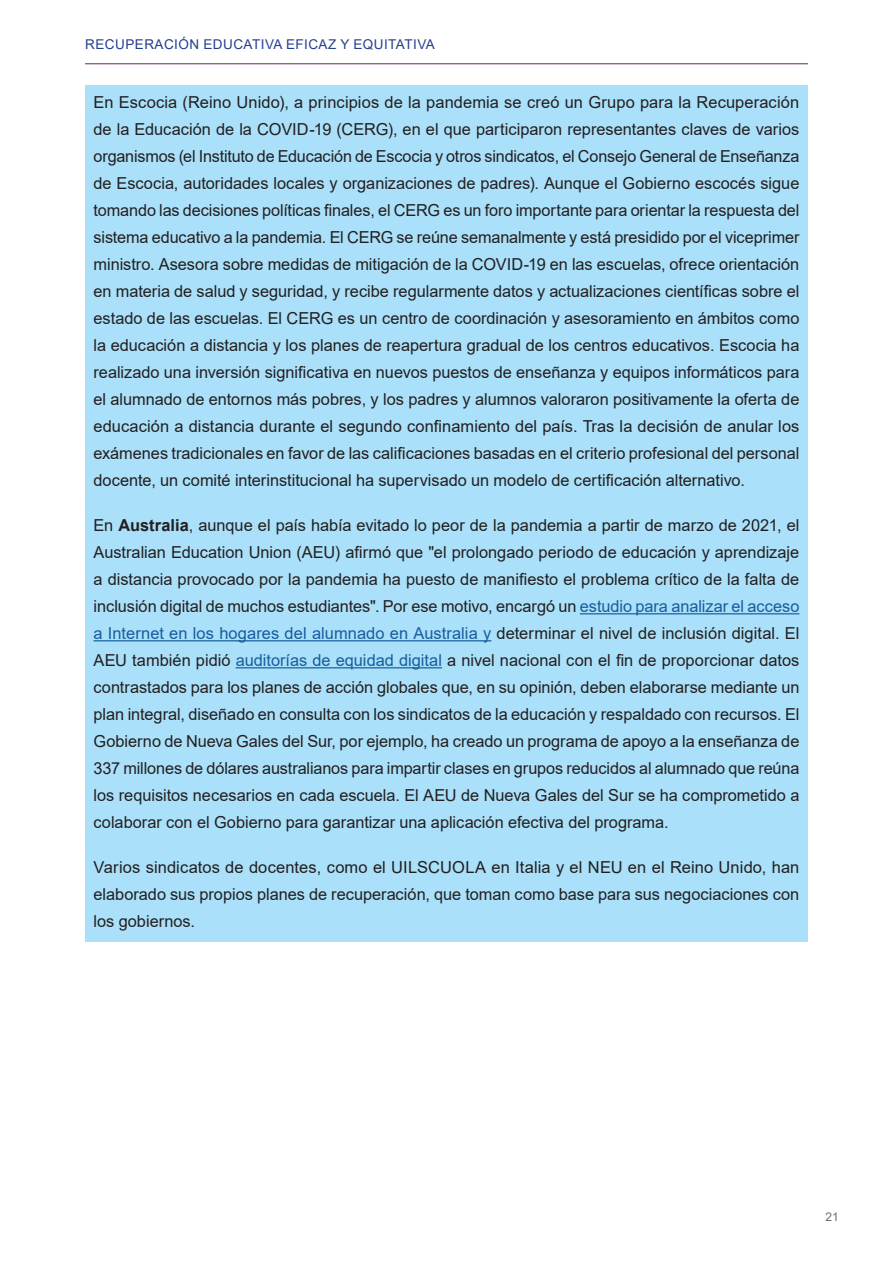
<style>
.page{position:relative;width:893px;height:1263px;background:#fff}
.page>*{position:absolute;margin:0;border:0;box-sizing:border-box;transform-origin:0 0}
.Box_heading{font:16.5px/27px "Arial";color:#231f20;text-align:justify}
.roulette{font:13.5px "Arial";letter-spacing:.035em;color:#253f8e}
.t1{font:12px "Arial";color:#6c6d70}
.s1{font-weight:700}
.s2{color:#175d9e}
</style>
<div class="page">
<hr style="left:85px;top:63px;width:723px;height:1px;background:#5f2860">
<div style="left:85px;top:85px;width:723px;height:857px;background:#aae0f9"></div>
<hr style="left:580px;top:613px;width:219px;height:1px;background:#175d9e">
<hr style="left:94px;top:640px;width:397px;height:1px;background:#175d9e">
<hr style="left:236px;top:667px;width:206px;height:1px;background:#175d9e">
<p class="roulette" style="left:85px;top:35px;width:351px">RECUPERACIÓN EDUCATIVA EFICAZ Y EQUITATIVA</p>
<p class="Box_heading" style="left:94px;top:89px;width:707px">En Escocia (Reino Unido), a principios de la pandemia se creó un Grupo para la Recuperación de la Educación de la COVID-19 (CERG), en el que participaron representantes claves de varios organismos (el Instituto de Educación de Escocia y otros sindicatos, el Consejo General de Enseñanza de Escocia, autoridades locales y organizaciones de padres). Aunque el Gobierno escocés sigue tomando las decisiones políticas finales, el CERG es un foro importante para orientar la respuesta del sistema educativo a la pandemia. El CERG se reúne semanalmente y está presidido por el viceprimer ministro. Asesora sobre medidas de mitigación de la COVID-19 en las escuelas, ofrece orientación en materia de salud y seguridad, y recibe regularmente datos y actualizaciones científicas sobre el estado de las escuelas. El CERG es un centro de coordinación y asesoramiento en ámbitos como la educación a distancia y los planes de reapertura gradual de los centros educativos. Escocia ha realizado una inversión significativa en nuevos puestos de enseñanza y equipos informáticos para el alumnado de entornos más pobres, y los padres y alumnos valoraron positivamente la oferta de educación a distancia durante el segundo confinamiento del país. Tras la decisión de anular los exámenes tradicionales en favor de las calificaciones basadas en el criterio profesional del personal docente, un comité interinstitucional ha supervisado un modelo de certificación alternativo.</p>
<p class="Box_heading" style="left:94px;top:512px;width:707px">En <span class="s1">Australia</span>, aunque el país había evitado lo peor de la pandemia a partir de marzo de 2021, el Australian Education Union (AEU) afirmó que "el prolongado periodo de educación y aprendizaje a distancia provocado por la pandemia ha puesto de manifiesto el problema crítico de la falta de inclusión digital de muchos estudiantes". Por ese motivo, encargó un <span class="s2">estudio para analizar el acceso a Internet en los hogares del alumnado en Australia y</span> determinar el nivel de inclusión digital. El AEU también pidió <span class="s2">auditorías de equidad digital</span> a nivel nacional con el fin de proporcionar datos contrastados para los planes de acción globales que, en su opinión, deben elaborarse mediante un plan integral, diseñado en consulta con los sindicatos de la educación y respaldado con recursos. El Gobierno de Nueva Gales del Sur, por ejemplo, ha creado un programa de apoyo a la enseñanza de 337 millones de dólares australianos para impartir clases en grupos reducidos al alumnado que reúna los requisitos necesarios en cada escuela. El AEU de Nueva Gales del Sur se ha comprometido a colaborar con el Gobierno para garantizar una aplicación efectiva del programa.</p>
<p class="Box_heading" style="left:94px;top:854px;width:707px">Varios sindicatos de docentes, como el UILSCUOLA en Italia y el NEU en el Reino Unido, han elaborado sus propios planes de recuperación, que toman como base para sus negociaciones con los gobiernos.</p>
<p class="t1" style="left:826px;top:1208px;width:15px">21</p>
</div>
